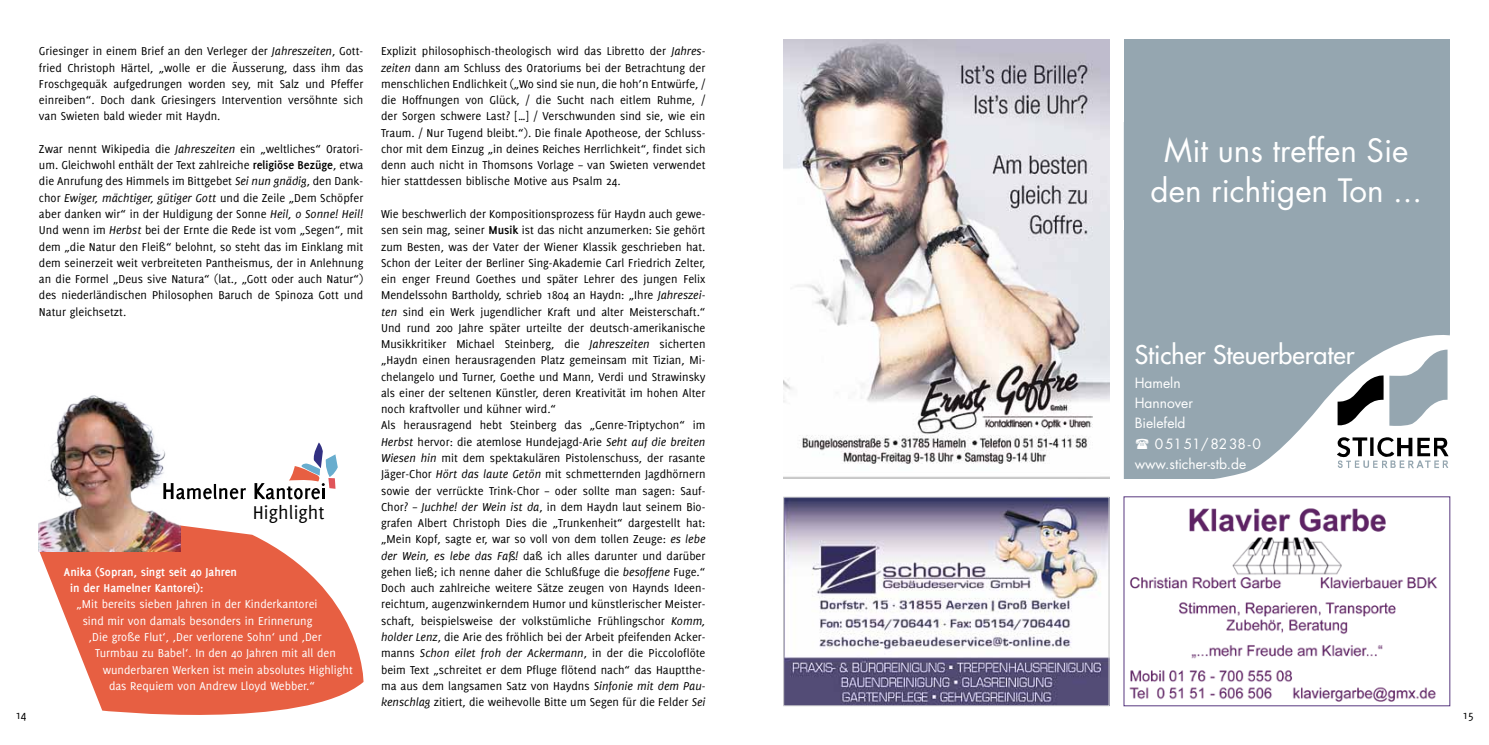
<style>
.page{position:relative;width:1489px;height:745px;background:#fff}
.page>*{position:absolute;margin:0;border:0;box-sizing:border-box;transform-origin:0 0}
.t1{font:31.38px/40.1px "Futura Std";color:#fff;text-align:center}
.t2{font:500 25px "Futura Std";color:#fff}
.t3{font:20.25px "Delicious";letter-spacing:.005em;color:#000}
.t4{font:13.75px "Futura Std";color:#fff}
.t5{font:12.5px/16.2px "Delicious";color:#000;text-align:justify}
.t6{font:12.5px "Delicious";color:#fff}
.t7{font:700 12.5px/16.2px "Delicious";color:#fff}
.s1{font-style:italic}
.s2{font-weight:700}
</style>
<div class="page">
<img style="left:783px;top:39px;width:326px;height:439px">
<img style="left:785px;top:498px;width:322px;height:205px">
<div style="left:783px;top:496px;width:326px;height:209px;border:1px solid #d8d8d8"></div>
<svg style="left:39px;top:525px;width:325px;height:190px;fill:#e75f42"></svg>
<svg style="left:180px;top:442px;width:158px;height:57px"></svg>
<img style="left:39px;top:395px;width:141px;height:156px">
<img style="left:1129px;top:508px;width:309px;height:192px">
<div style="left:1123px;top:39px;width:326px;height:171px;background:#95a6b0"></div>
<svg style="left:1123px;top:334px;width:326px;height:144px;fill:#95a6b0"></svg>
<svg style="left:1337px;top:374px;width:46px;height:53px"></svg>
<svg style="left:1389px;top:349px;width:58px;height:77px"></svg>
<svg style="left:1335px;top:434px;width:113px;height:34px"></svg>
<div style="left:1123px;top:167px;width:326px;height:167px;background:#95a6b0"></div>
<svg style="left:1135px;top:438px;width:13px;height:10px"></svg>
<svg style="left:1135px;top:334px;width:13px;height:6px"></svg>
<p class="t5" style="left:39px;top:43px;width:326px">Griesinger in einem Brief an den Verleger der <span class="s1">Jahreszeiten</span>, Gott&shy;fried Christoph Härtel, „wolle er die Äusserung, dass ihm das Froschgequäk aufgedrungen worden sey, mit Salz und Pfeffer einreiben“. Doch dank Griesingers Intervention versöhnte sich van Swieten bald wieder mit Haydn.</p>
<p class="t5" style="left:39px;top:141px;width:326px">Zwar nennt Wikipedia die <span class="s1">Jahreszeiten</span> ein „weltliches“ Oratori&shy;um. Gleichwohl enthält der Text zahlreiche <span class="s2">religiöse Bezüge</span>, etwa die Anrufung des Himmels im Bittgebet <span class="s1">Sei nun gnädig</span>, den Dank&shy;chor <span class="s1">Ewiger, mächtiger, gütiger Gott</span> und die Zeile „Dem Schöpfer aber danken wir“ in der Huldigung der Sonne <span class="s1">Heil, o Sonne! Heil!<br></span>Und wenn im <span class="s1">Herbst</span> bei der Ernte die Rede ist vom „Segen“, mit dem „die Natur den Fleiß“ belohnt, so steht das im Einklang mit dem seinerzeit weit verbreiteten Pantheismus, der in Anlehnung an die Formel „Deus sive Natura“ (lat., „Gott oder auch Natur“) des niederländischen Philosophen Baruch de Spinoza Gott und Natur gleichsetzt.</p>
<h3 class="t3" style="left:253px;top:499px;width:73px">Highlight</h3>
<p class="t7" style="left:70px;top:563px;width:168px;text-indent:-6px">Anika (Sopran, singt seit 40 Jahren in der Hamelner Kantorei):</p>
<p class="t6" style="left:76px;top:596px;width:242px">„Mit bereits sieben Jahren in der Kinderkantorei</p>
<p class="t6" style="left:83px;top:612px;width:231px">sind mir von damals besonders in Erinnerung</p>
<p class="t6" style="left:89px;top:628px;width:234px">‚Die große Flut‘, ‚Der verlorene Sohn‘ und ‚Der</p>
<p class="t6" style="left:95px;top:645px;width:242px">Turmbau zu Babel‘. In den 40 Jahren mit all den</p>
<p class="t6" style="left:103px;top:661px;width:251px">wunderbaren Werken ist mein absolutes Highlight</p>
<p class="t6" style="left:109px;top:677px;width:207px">das Requiem von Andrew Lloyd Webber.“</p>
<p class="t5" style="left:381px;top:43px;width:326px">Explizit philosophisch-theologisch wird das Libretto der <span class="s1">Jahres&shy;zeiten</span> dann am Schluss des Oratoriums bei der Betrachtung der menschlichen Endlichkeit („Wo sind sie nun, die hoh’n Entwürfe, / die Hoffnungen von Glück, / die Sucht nach eitlem Ruhme, / der Sorgen schwere Last? […] / Verschwunden sind sie, wie ein Traum. / Nur Tugend bleibt.“). Die finale Apotheose, der Schluss&shy;chor mit dem Einzug „in deines Reiches Herrlichkeit“, findet sich denn auch nicht in Thomsons Vorlage – van Swieten verwendet hier stattdessen biblische Motive aus Psalm 24.</p>
<p class="t5" style="left:381px;top:206px;width:326px;text-align:left">Wie beschwerlich der Kompositionsprozess für Haydn auch gewe&shy;sen sein mag, seiner <span class="s2">Musik</span> ist das nicht anzumerken: Sie gehört zum Besten, was der Vater der Wiener Klassik geschrieben hat.<br>Schon der Leiter der Berliner Sing-Akademie Carl Friedrich Zelter, ein enger Freund Goethes und später Lehrer des jungen Felix Mendelssohn Bartholdy, schrieb 1804 an Haydn: „Ihre <span class="s1">Jahreszei&shy;ten</span> sind ein Werk jugendlicher Kraft und alter Meisterschaft.“ Und rund 200 Jahre später urteilte der deutsch-amerikanische Musikkritiker Michael Steinberg, die <span class="s1">Jahreszeiten</span> sicherten „Haydn einen herausragenden Platz gemeinsam mit Tizian, Mi&shy;chelangelo und Turner, Goethe und Mann, Verdi und Strawinsky als einer der seltenen Künstler, deren Kreativität im hohen Alter noch kraftvoller und kühner wird.“<br>Als herausragend hebt Steinberg das „Genre-Triptychon“ im <span class="s1">Herbst</span> hervor: die atemlose Hundejagd-Arie <span class="s1">Seht auf die breiten Wiesen hin</span> mit dem spektakulären Pistolenschuss, der rasante Jäger-Chor <span class="s1">Hört das laute Getön</span> mit schmetternden Jagdhörnern sowie der verrückte Trink-Chor – oder sollte man sagen: Sauf-Chor? – <span class="s1">Juchhe! der Wein ist da</span>, in dem Haydn laut seinem Bio&shy;grafen Albert Christoph Dies die „Trunkenheit“ dargestellt hat: „Mein Kopf, sagte er, war so voll von dem tollen Zeuge: <span class="s1">es lebe der Wein, es lebe das Faß!</span> daß ich alles darunter und darüber gehen ließ; ich nenne daher die Schlußfuge die <span class="s1">besoffene</span> Fuge.“ Doch auch zahlreiche weitere Sätze zeugen von Haynds Ideen&shy;reichtum, augenzwinkerndem Humor und künstlerischer Meister&shy;schaft, beispielsweise der volkstümliche Frühlingschor <span class="s1">Komm, holder Lenz</span>, die Arie des fröhlich bei der Arbeit pfeifenden Acker&shy;manns <span class="s1">Schon eilet froh der Ackermann</span>, in der die Piccoloflöte beim Text „schreitet er dem Pfluge flötend nach“ das Hauptthe&shy;ma aus dem langsamen Satz von Haydns <span class="s1">Sinfonie mit dem Pau&shy;kenschlag</span> zitiert, die weihevolle Bitte um Segen für die Felder <span class="s1">Sei</span></p>
<h1 class="t1" style="left:1150px;top:130px;width:273px">Mit uns treffen Sie den richtigen Ton ...</h1>
<h2 class="t2" style="left:1134px;top:339px;width:221px">Sticher Steuerberater</h2>
<p class="t4" style="left:1134px;top:374px;width:47px">Hameln</p>
<p class="t4" style="left:1134px;top:394px;width:60px">Hannover</p>
<p class="t4" style="left:1134px;top:414px;width:52px">Bielefeld</p>
<p class="t4" style="left:1154px;top:434px;width:107px">05151/8238-0</p>
<p class="t4" style="left:1134px;top:454px;width:113px">www.sticher-stb.de</p>
<p class="t4" style="left:1134px;top:346px;width:113px">www.sticher-stb.de</p>
<p class="t5" style="left:15px;top:706px;width:13px">14</p>
<p class="t5" style="left:1462px;top:706px;width:13px">15</p>
</div>
